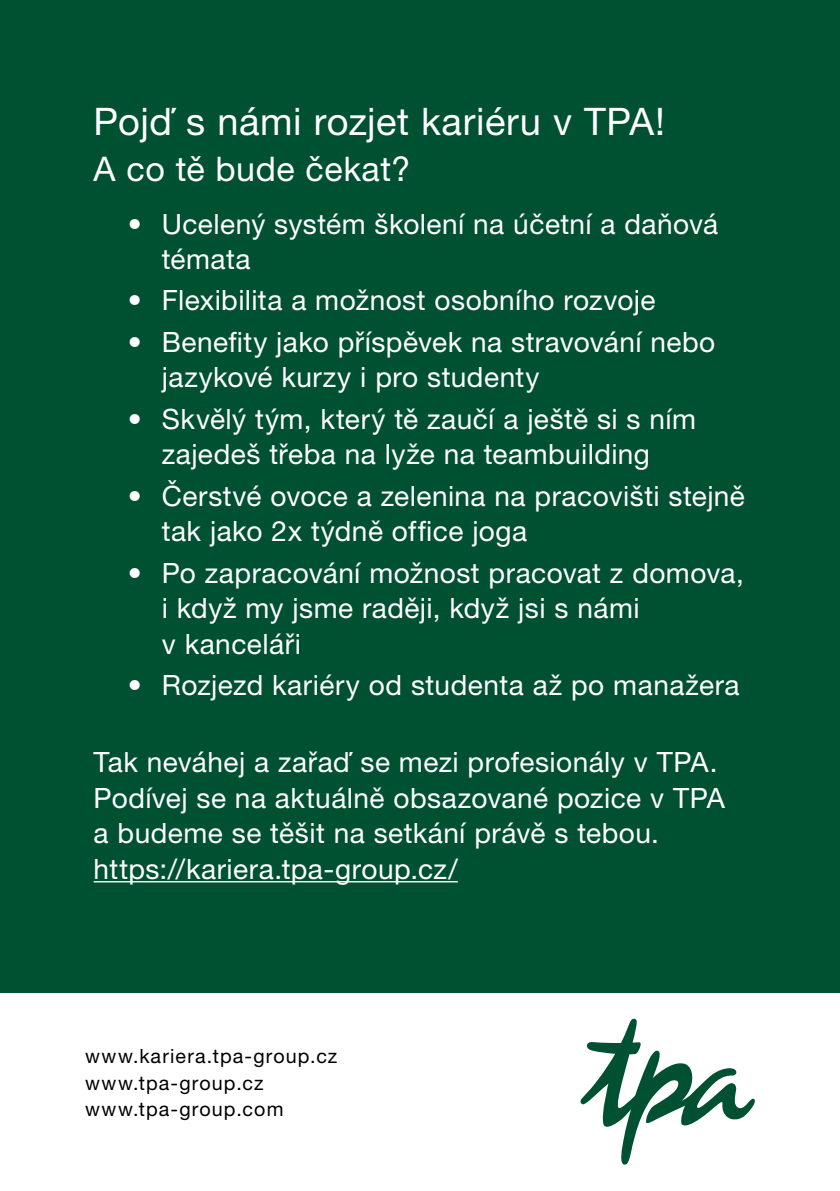
<style>
.page{position:relative;width:840px;height:1191px;background:#fff}
.page>*{position:absolute;margin:0;border:0;box-sizing:border-box;transform-origin:0 0}
.Styl_odstavce1{font:38px "Helvetica Neue LT Pro";letter-spacing:.015em;color:#fff}
.Styl_odstavce1-2{font:34px "Helvetica Neue LT Pro";letter-spacing:.015em;color:#fff}
.Styl_odstavce1-3{font:28px/35.6px "Helvetica Neue LT Pro";letter-spacing:.015em;color:#fff}
.t1{font:19.6px "Helvetica Neue LT Pro";letter-spacing:.055em;color:#000001}
</style>
<div class="page">
<svg style="left:580px;top:1018px;width:174px;height:147px"></svg>
<div style="left:0;top:0;width:839px;height:992px;background:#005032"></div>
<hr style="left:94px;top:881px;width:363px;height:1px;background:#fff">
<p class="Styl_odstavce1" style="left:94px;top:99px;width:572px">Pojď s námi rozjet kariéru v TPA!</p>
<p class="Styl_odstavce1-2" style="left:94px;top:148px;width:318px">A co tě bude čekat?</p>
<p class="Styl_odstavce1-3" style="left:162px;top:205px;width:557px;text-indent:-34px">• Ucelený systém školení na účetní a daňová témata</p>
<p class="Styl_odstavce1-3" style="left:128px;top:282px;width:529px">• Flexibilita a možnost osobního rozvoje</p>
<p class="Styl_odstavce1-3" style="left:162px;top:324px;width:554px;text-indent:-34px">• Benefity jako příspěvek na stravování nebo jazykové kurzy i pro studenty</p>
<p class="Styl_odstavce1-3" style="left:128px;top:400px;width:569px;text-align:center">• Skvělý tým, který tě zaučí a ještě si s ním zajedeš třeba na lyže na teambuilding</p>
<p class="Styl_odstavce1-3" style="left:162px;top:477px;width:584px;text-indent:-34px">• Čerstvé ovoce a zelenina na pracovišti stejně tak jako 2x týdně office joga</p>
<p class="Styl_odstavce1-3" style="left:162px;top:554px;width:583px;text-indent:-34px">• Po zapracování možnost pracovat z domova, i když my jsme raději, když jsi s námi<br>v kanceláři</p>
<p class="Styl_odstavce1-3" style="left:128px;top:667px;width:613px">• Rozjezd kariéry od studenta až po manažera</p>
<p class="Styl_odstavce1-3" style="left:94px;top:744px;width:632px">Tak neváhej a zařaď se mezi profesionály v TPA.<br>Podívej se na aktuálně obsazované pozice v TPA a budeme se těšit na setkání právě s tebou.</p>
<p class="Styl_odstavce1-3" style="left:94px;top:850px;width:365px">https://kariera.tpa-group.cz/</p>
<p class="t1" style="left:85px;top:1044px;width:254px">www.kariera.tpa-group.cz</p>
<p class="t1" style="left:85px;top:1070px;width:180px">www.tpa-group.cz</p>
<p class="t1" style="left:85px;top:1097px;width:200px">www.tpa-group.com</p>
</div>
